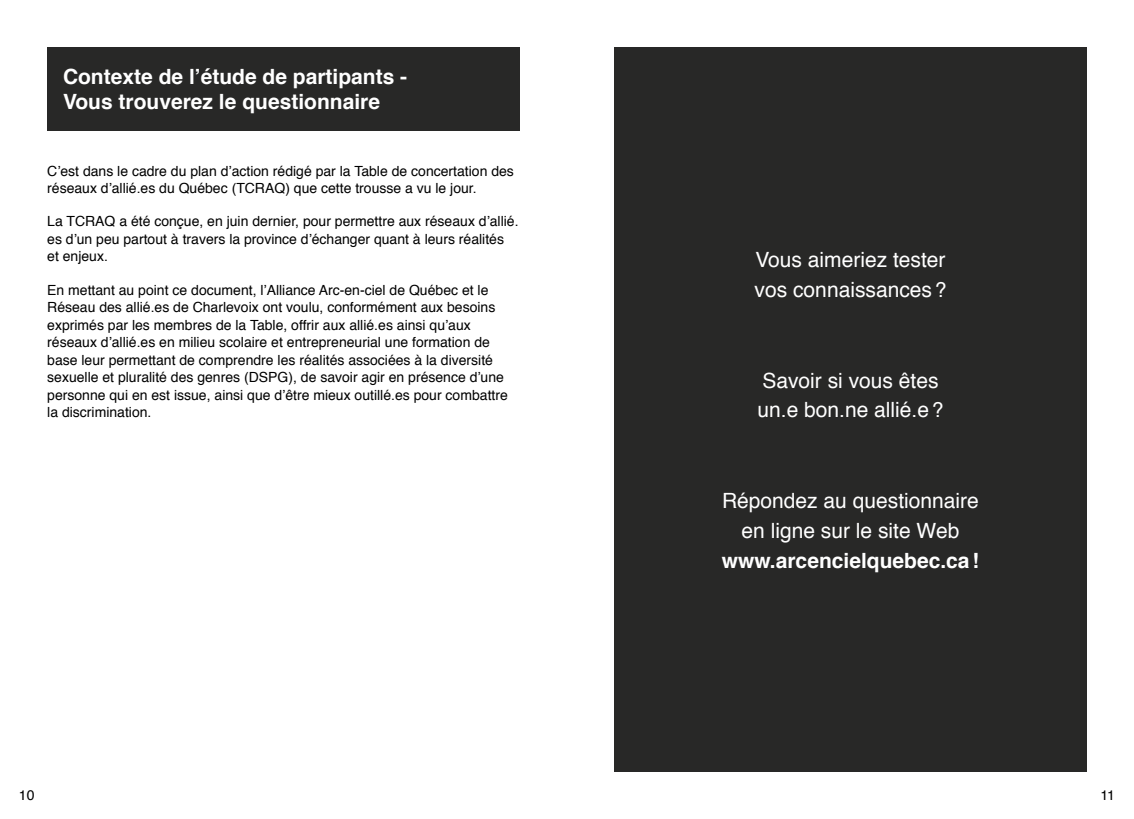
<style>
.page{position:relative;width:1134px;height:819px;background:#fff}
.page>*{position:absolute;margin:0;border:0;box-sizing:border-box;transform-origin:0 0}
.t1{font:21px/29.8px "Helvetica";color:#fff}
.t2{font:700 21px/24.5px "Helvetica";color:#fff}
.t3{font:14px/17.5px "Helvetica";color:#000}
</style>
<div class="page">
<div style="left:614px;top:47px;width:473px;height:725px;background:#282827"></div>
<div style="left:47px;top:47px;width:473px;height:83px;background:#282827"></div>
<h1 class="t2" style="left:63px;top:65px;width:346px">Contexte de l’étude de partipants -<br>Vous trouverez le questionnaire</h1>
<p class="t3" style="left:47px;top:162px;width:468px">C’est dans le cadre du plan d’action rédigé par la Table de concertation des réseaux d’allié.es du Québec (TCRAQ) que cette trousse a vu le jour.</p>
<p class="t3" style="left:47px;top:213px;width:473px">La TCRAQ a été conçue, en juin dernier, pour permettre aux réseaux d’allié. es d’un peu partout à travers la province d’échanger quant à leurs réalités et enjeux.</p>
<p class="t3" style="left:47px;top:281px;width:462px">En mettant au point ce document, l’Alliance Arc-en-ciel de Québec et le Réseau des allié.es de Charlevoix ont voulu, conformément aux besoins exprimés par les membres de la Table, offrir aux allié.es ainsi qu’aux réseaux d’allié.es en milieu scolaire et entrepreneurial une formation de base leur permettant de comprendre les réalités associées à la diversité sexuelle et pluralité des genres (DSPG), de savoir agir en présence d’une personne qui en est issue, ainsi que d’être mieux outillé.es pour combattre la discrimination.</p>
<h1 class="t1" style="left:755px;top:245px;width:193px">Vous aimeriez tester vos connaissances?</h1>
<h1 class="t1" style="left:758px;top:366px;width:187px">Savoir si vous êtes un.e bon.ne allié.e?</h1>
<h1 class="t1" style="left:722px;top:487px;width:258px;text-align:center">Répondez au questionnaire en ligne sur le site Web</h1>
<h1 class="t2" style="left:722px;top:549px;width:259px">www.arcencielquebec.ca!</h1>
<p class="t3" style="left:19px;top:787px;width:17px">10</p>
<p class="t3" style="left:1101px;top:787px;width:16px">11</p>
</div>
